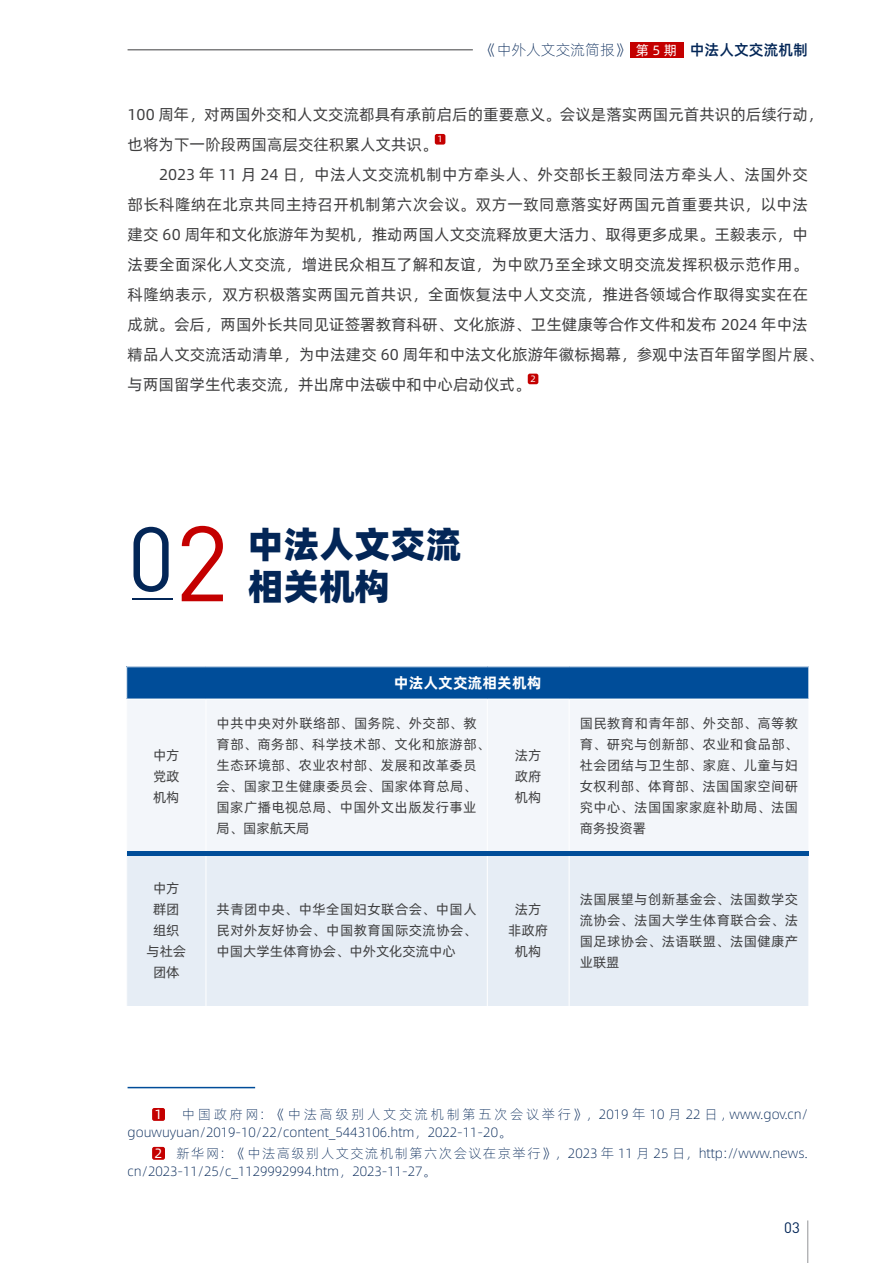
<style>
.page{position:relative;width:893px;height:1263px;background:#fff}
.page>*{position:absolute;margin:0;border:0;box-sizing:border-box;transform-origin:0 0}
.正文{font:90px "DIN";color:#032657}
.标题一{font:800 36px "Alibaba Pu Hui Ti";color:#032657}
.正文-2{font:15.75px/30px "Alibaba Pu Hui Ti";letter-spacing:.005em;color:#3e3e3f}
.t1{font:300 15px "Alibaba Pu Hui Ti";color:#032657}
.表格正文{font:700 15px "Alibaba Pu Hui Ti";color:#fff}
.t2{font:15px "DIN";color:#032657}
.表格正文-2{font:13.5px/21px "Alibaba Pu Hui Ti";letter-spacing:.035em;color:#3e3e3f;text-align:justify}
.脚注正文{font:300 13.5px/18px "Alibaba Pu Hui Ti";color:#032657}
.脚注正文-2{font:13.5px "Alibaba Pu Hui Ti";color:#fff}
.正文-3{font:9.15px "Alibaba Pu Hui Ti";color:#fff}
.s1{font-weight:400;font-size:13.5px;color:#fff}
.s2{font-weight:500}
.s3{font-size:105px;color:#c40000}
.s4{font-weight:400;color:#fff}
</style>
<div class="page">
<div style="left:528px;top:374px;width:10px;height:10px;background:#c40000;border-radius:2px"></div>
<div style="left:435px;top:134px;width:10px;height:11px;background:#c40000;border-radius:2px"></div>
<div style="left:152px;top:1108px;width:13px;height:13px;background:#c40000;border-radius:2px"></div>
<div style="left:152px;top:1147px;width:13px;height:13px;background:#c40000;border-radius:2px"></div>
<div style="left:629px;top:43px;width:54px;height:15px;background:#c40000"></div>
<hr style="left:128px;top:50px;width:345px;height:1px;background:#3e3e3f">
<hr style="left:807px;top:1220px;width:1px;height:43px;background:#939598">
<div style="left:127px;top:852px;width:682px;height:153px;background:#e6edf5"></div>
<div style="left:127px;top:698px;width:682px;height:154px;background:#f3f6fa"></div>
<hr style="left:132px;top:598px;width:40px;height:2px;background:#032657">
<div style="left:127px;top:667px;width:682px;height:32px;background:#004d99"></div>
<hr style="left:808px;top:667px;width:1px;height:32px;background:#fff">
<hr style="left:126px;top:699px;width:80px;height:1px;background:#fff">
<hr style="left:206px;top:699px;width:281px;height:1px;background:#fff">
<hr style="left:206px;top:699px;width:1px;height:154px;background:#fff">
<hr style="left:487px;top:699px;width:82px;height:1px;background:#fff">
<hr style="left:487px;top:699px;width:1px;height:154px;background:#fff">
<hr style="left:569px;top:699px;width:240px;height:1px;background:#fff">
<hr style="left:569px;top:699px;width:1px;height:154px;background:#fff">
<hr style="left:808px;top:699px;width:1px;height:154px;background:#fff">
<hr style="left:206px;top:854px;width:1px;height:153px;background:#fff">
<hr style="left:487px;top:854px;width:1px;height:153px;background:#fff">
<hr style="left:569px;top:853px;width:240px;height:1px;background:#fff">
<hr style="left:569px;top:854px;width:1px;height:153px;background:#fff">
<hr style="left:808px;top:854px;width:1px;height:153px;background:#fff">
<hr style="left:128px;top:1087px;width:127px;height:1px;background:#004d99">
<hr style="left:127px;top:851px;width:681px;height:4px;background:#004d99">
<p class="t1" style="left:482px;top:39px;width:328px">《中外人文交流简报》<span class="s1">第 5 期</span> <span class="s2">中法人文交流机制</span></p>
<p class="正文-2" style="left:128px;top:98px;width:697px">100 周年，对两国外交和人文交流都具有承前启后的重要意义。会议是落实两国元首共识的后续行动，也将为下一阶段两国高层交往积累人文共识。</p>
<p class="正文-3" style="left:438px;top:132px;width:7px">1</p>
<p class="正文-2" style="left:128px;top:158px;width:698px;text-indent:31px">2023 年 11 月 24 日，中法人文交流机制中方牵头人、外交部长王毅同法方牵头人、法国外交部长科隆纳在北京共同主持召开机制第六次会议。双方一致同意落实好两国元首重要共识，以中法建交 60 周年和文化旅游年为契机，推动两国人文交流释放更大活力、取得更多成果。王毅表示，中法要全面深化人文交流，增进民众相互了解和友谊，为中欧乃至全球文明交流发挥积极示范作用。科隆纳表示，双方积极落实两国元首共识，全面恢复法中人文交流，推进各领域合作取得实实在在成就。会后，两国外长共同见证签署教育科研、文化旅游、卫生健康等合作文件和发布 2024 年中法精品人文交流活动清单，为中法建交 60 周年和中法文化旅游年徽标揭幕，参观中法百年留学图片展、与两国留学生代表交流，并出席中法碳中和中心启动仪式。</p>
<p class="正文-3" style="left:531px;top:372px;width:7px">2</p>
<p class="正文" style="left:128px;top:503px;width:103px">0<span class="s3">2</span></p>
<p class="标题一" style="left:248px;top:514px;width:215px">中法人文交流</p>
<p class="标题一" style="left:248px;top:556px;width:144px">相关机构</p>
<p class="表格正文" style="left:394px;top:671px;width:149px">中法人文交流相关机构</p>
<p class="表格正文-2" style="left:153px;top:744px;width:28px">中方</p>
<p class="表格正文-2" style="left:153px;top:765px;width:28px">党政</p>
<p class="表格正文-2" style="left:153px;top:786px;width:28px">机构</p>
<p class="表格正文-2" style="left:153px;top:877px;width:28px">中方</p>
<p class="表格正文-2" style="left:153px;top:898px;width:28px">群团</p>
<p class="表格正文-2" style="left:153px;top:919px;width:28px">组织</p>
<p class="表格正文-2" style="left:146px;top:940px;width:41px">与社会</p>
<p class="表格正文-2" style="left:153px;top:961px;width:28px">团体</p>
<p class="表格正文-2" style="left:217px;top:712px;width:275px;text-align:left">中共中央对外联络部、国务院、外交部、教育部、商务部、科学技术部、文化和旅游部、生态环境部、农业农村部、发展和改革委员会、国家卫生健康委员会、国家体育总局、国家广播电视总局、中国外文出版发行事业局、国家航天局</p>
<p class="表格正文-2" style="left:515px;top:744px;width:28px">法方</p>
<p class="表格正文-2" style="left:515px;top:765px;width:28px">政府</p>
<p class="表格正文-2" style="left:515px;top:786px;width:28px">机构</p>
<p class="表格正文-2" style="left:217px;top:898px;width:262px">共青团中央、中华全国妇女联合会、中国人民对外友好协会、中国教育国际交流协会、中国大学生体育协会、中外文化交流中心</p>
<p class="表格正文-2" style="left:515px;top:898px;width:28px">法方</p>
<p class="表格正文-2" style="left:508px;top:919px;width:41px">非政府</p>
<p class="表格正文-2" style="left:515px;top:940px;width:28px">机构</p>
<p class="表格正文-2" style="left:580px;top:712px;width:220px">国民教育和青年部、外交部、高等教育、研究与创新部、农业和食品部、社会团结与卫生部、家庭、儿童与妇女权利部、体育部、法国国家空间研究中心、法国国家家庭补助局、法国商务投资署</p>
<p class="表格正文-2" style="left:580px;top:888px;width:220px">法国展望与创新基金会、法国数学交流协会、法国大学生体育联合会、法国足球协会、法语联盟、法国健康产业联盟</p>
<p class="脚注正文" style="left:128px;top:1104px;width:682px;text-indent:54px">中国政府网：《中法高级别人文交流机制第五次会议举行》，2019年10月22日, www.gov.cn/ gouwuyuan/2019-10/22/content_5443106.htm，2022-11-20。</p>
<p class="脚注正文" style="left:128px;top:1143px;width:682px;text-indent:27px"><span class="s4">2</span> 新华网：《中法高级别人文交流机制第六次会议在京举行》，2023 年 11 月 25 日，http://www.news. cn/2023-11/25/c_1129992994.htm，2023-11-27。</p>
<p class="脚注正文-2" style="left:155px;top:1104px;width:9px">1</p>
<p class="t2" style="left:784px;top:1218px;width:17px">03</p>
</div>
